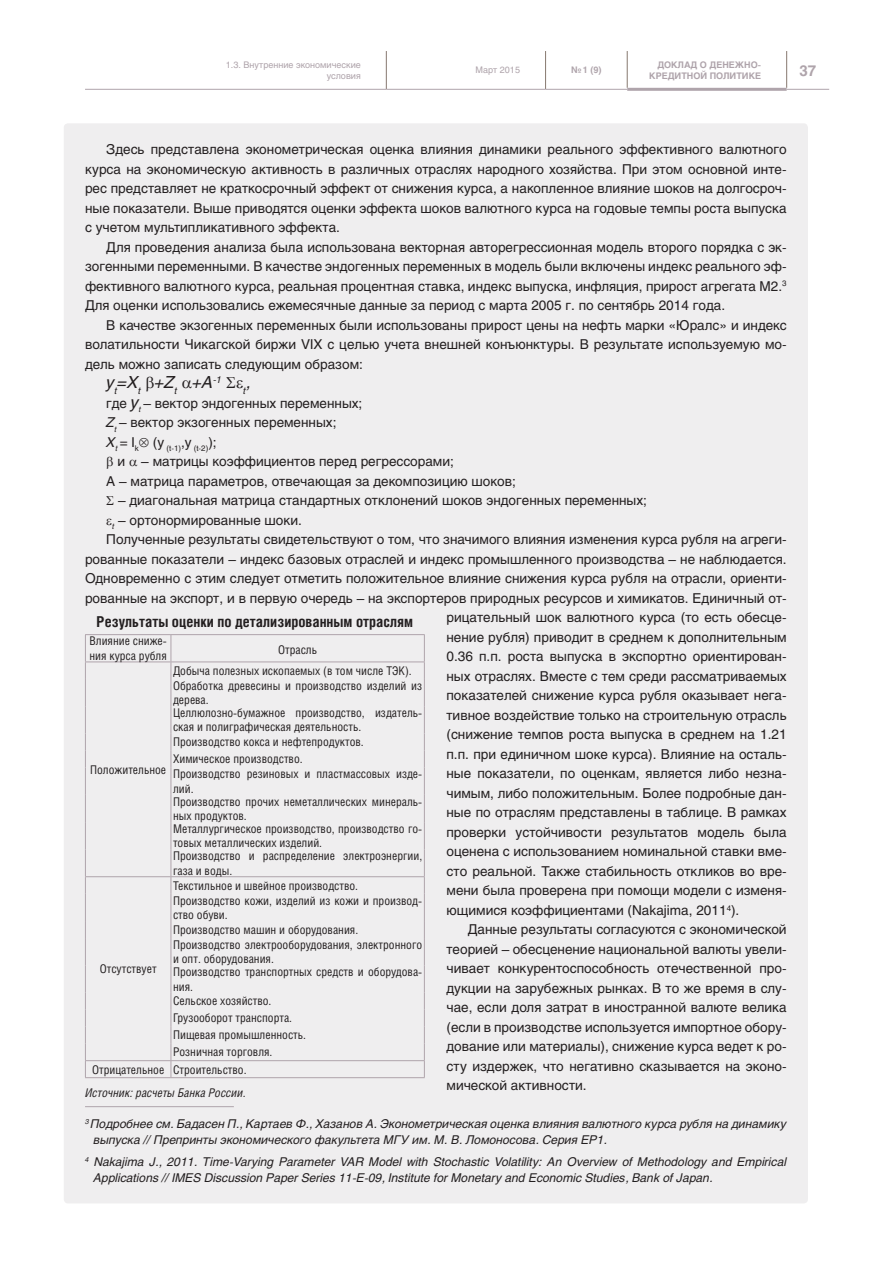
<style>
.page{position:relative;width:893px;height:1263px;background:#fff}
.page>*{position:absolute;margin:0;border:0;box-sizing:border-box;transform-origin:0 0}
.t1{font:italic 16.5px "Helios";color:#231f20}
.t2{font:700 15px "Helios Cond";color:#231f20}
.t3{font:700 15px "Helios";color:#afa4ab}
.t4{font:13.5px/19.5px "Helios";color:#231f20;text-align:justify}
.t5{font:12px/14.7px "Helios Cond";color:#231f20}
.t6{font:italic 12px/16.5px "Helios";color:#231f20}
.t7{font:italic 12px "Helios Cond";color:#231f20}
.t8{font:italic 9.6px "Helios";color:#231f20}
.t9{font:9px/10.5px "Helios";color:#afa4ab;text-align:right}
.t10{font:700 9px/10.5px "Helios";color:#afa4ab;text-align:right}
.t11{font:7.8px "Helios";color:#231f20}
.s1{font-style:italic;font-size:16.5px}
.s2{font-style:italic}
</style>
<div class="page">
<hr style="left:386px;top:51px;width:1px;height:38px;background:#86786f">
<hr style="left:545px;top:51px;width:1px;height:38px;background:#86786f">
<hr style="left:627px;top:51px;width:1px;height:37px;background:#86786f">
<hr style="left:786px;top:51px;width:1px;height:37px;background:#86786f">
<hr style="left:85px;top:89px;width:301px;height:1px;background:#afa4ab">
<hr style="left:386px;top:89px;width:160px;height:1px;background:#afa4ab">
<hr style="left:546px;top:89px;width:81px;height:1px;background:#afa4ab">
<hr style="left:787px;top:89px;width:42px;height:1px;background:#afa4ab">
<hr style="left:627px;top:88px;width:160px;height:3px;background:#afa4ab">
<div style="left:64px;top:123px;width:744px;height:1080px;background:#efeeef;border-radius:4px"></div>
<hr style="left:85px;top:1106px;width:149px;height:1px;background:#afa4ab">
<hr style="left:85px;top:634px;width:86px;height:1px;background:#afa4ab">
<hr style="left:171px;top:634px;width:254px;height:1px;background:#afa4ab">
<hr style="left:85px;top:661px;width:86px;height:1px;background:#afa4ab">
<hr style="left:171px;top:661px;width:254px;height:1px;background:#afa4ab">
<hr style="left:85px;top:876px;width:86px;height:1px;background:#afa4ab">
<hr style="left:171px;top:876px;width:254px;height:1px;background:#afa4ab">
<hr style="left:85px;top:1060px;width:86px;height:1px;background:#afa4ab">
<hr style="left:171px;top:1060px;width:254px;height:1px;background:#afa4ab">
<svg style="left:171px;top:635px;width:1px;height:442px"></svg>
<svg style="left:424px;top:635px;width:1px;height:442px"></svg>
<svg style="left:85px;top:635px;width:1px;height:442px"></svg>
<hr style="left:85px;top:1077px;width:86px;height:1px;background:#afa4ab">
<hr style="left:171px;top:1077px;width:254px;height:1px;background:#afa4ab">
<p class="t9" style="left:226px;top:59px;width:136px">1.3. Внутренние экономические условия</p>
<p class="t9" style="left:475px;top:65px;width:46px">Март 2015</p>
<p class="t10" style="left:571px;top:65px;width:32px">№1 (9)</p>
<p class="t10" style="left:649px;top:60px;width:113px">ДОКЛАД О ДЕНЕЖНО-<br>КРЕДИТНОЙ ПОЛИТИКЕ</p>
<p class="t3" style="left:799px;top:61px;width:18px">37</p>
<p class="t4" style="left:85px;top:139px;width:703px;text-indent:21px">Здесь представлена эконометрическая оценка влияния динамики реального эффективного валютного курса на экономическую активность в различных отраслях народного хозяйства. При этом основной инте&shy;рес представляет не краткосрочный эффект от снижения курса, а накопленное влияние шоков на долгосроч&shy;ные показатели. Выше приводятся оценки эффекта шоков валютного курса на годовые темпы роста выпуска с учетом мультипликативного эффекта.</p>
<p class="t4" style="left:85px;top:237px;width:703px;text-indent:21px">Для проведения анализа была использована векторная авторегрессионная модель второго порядка с эк&shy;зогенными переменными. В качестве эндогенных переменных в модель были включены индекс реального эф&shy;фективного валютного курса, реальная процентная ставка, индекс выпуска, инфляция, прирост агрегата M2.<sup>3<br></sup>Для оценки использовались ежемесячные данные за период с марта 2005 г. по сентябрь 2014 года.</p>
<p class="t4" style="left:85px;top:315px;width:703px;text-indent:21px">В качестве экзогенных переменных были использованы прирост цены на нефть марки «Юралс» и индекс волатильности Чикагской биржи VIX с целью учета внешней конъюнктуры. В результате используемую мо&shy;дель можно записать следующим образом:</p>
<p class="t1" style="left:106px;top:372px;width:117px">y<sub>t</sub>=X<sub>t</sub> +Z<sub>t</sub> +A<sup>-1</sup></p>
<p class="t8" style="left:243px;top:384px;width:9px">t<sup>,</sup></p>
<p class="t4" style="left:106px;top:393px;width:258px">где <span class="s1">y</span><sub>t</sub> – вектор эндогенных переменных;<br><span class="s2">Z</span><sub>t</sub> – вектор экзогенных переменных;</p>
<p class="t11" style="left:106px;top:444px;width:112px"><sup>X</sup><span class="s2">t</span> <sup>=</sup> <sup>I</sup>k⊗ <sup>(y</sup> (t-1)<sup>,y</sup> (t-2)<sup>);</sup></p>
<p class="t4" style="left:106px;top:451px;width:411px;text-indent:11px">и – матрицы коэффициентов перед регрессорами;<br>A – матрица параметров, отвечающая за декомпозицию шоков;</p>
<p class="t4" style="left:118px;top:490px;width:530px">– диагональная матрица стандартных отклонений шоков эндогенных переменных;</p>
<p class="t4" style="left:112px;top:510px;width:191px"><sub>t</sub> – ортонормированные шоки.</p>
<p class="t4" style="left:106px;top:529px;width:682px">Полученные результаты свидетельствуют о том, что значимого влияния изменения курса рубля на агреги-</p>
<p class="t4" style="left:85px;top:549px;width:703px">рованные показатели – индекс базовых отраслей и индекс промышленного производства – не наблюдается.</p>
<p class="t4" style="left:85px;top:568px;width:703px">Одновременно с этим следует отметить положительное влияние снижения курса рубля на отрасли, ориенти-</p>
<p class="t4" style="left:85px;top:588px;width:703px">рованные на экспорт, и в первую очередь – на экспортеров природных ресурсов и химикатов. Единичный от-</p>
<p class="t4" style="left:446px;top:607px;width:342px">рицательный шок валютного курса (то есть обесце-</p>
<p class="t4" style="left:446px;top:627px;width:342px">нение рубля) приводит в среднем к дополнительным</p>
<p class="t4" style="left:446px;top:646px;width:342px">0.36 п.п. роста выпуска в экспортно ориентирован-</p>
<p class="t4" style="left:446px;top:666px;width:342px">ных отраслях. Вместе с тем среди рассматриваемых</p>
<p class="t4" style="left:446px;top:685px;width:342px">показателей снижение курса рубля оказывает нега-</p>
<p class="t4" style="left:446px;top:705px;width:342px">тивное воздействие только на строительную отрасль</p>
<p class="t4" style="left:446px;top:724px;width:342px">(снижение темпов роста выпуска в среднем на 1.21</p>
<p class="t4" style="left:446px;top:744px;width:342px">п.п. при единичном шоке курса). Влияние на осталь-</p>
<p class="t4" style="left:446px;top:763px;width:342px">ные показатели, по оценкам, является либо незна-</p>
<p class="t4" style="left:446px;top:783px;width:342px">чимым, либо положительным. Более подробные дан-</p>
<p class="t4" style="left:446px;top:802px;width:342px">ные по отраслям представлены в таблице. В рамках</p>
<p class="t4" style="left:446px;top:822px;width:342px">проверки устойчивости результатов модель была</p>
<p class="t4" style="left:446px;top:841px;width:342px">оценена с использованием номинальной ставки вме-</p>
<p class="t4" style="left:446px;top:861px;width:342px">сто реальной. Также стабильность откликов во вре-</p>
<p class="t4" style="left:446px;top:880px;width:342px">мени была проверена при помощи модели с изменя-</p>
<p class="t4" style="left:446px;top:900px;width:294px">ющимися коэффициентами (Nakajima, 2011<sup>4</sup>).</p>
<p class="t4" style="left:468px;top:919px;width:320px">Данные результаты согласуются с экономической</p>
<p class="t4" style="left:446px;top:939px;width:342px">теорией – обесценение национальной валюты увели-</p>
<p class="t4" style="left:446px;top:958px;width:342px">чивает конкурентоспособность отечественной про-</p>
<p class="t4" style="left:446px;top:978px;width:342px">дукции на зарубежных рынках. В то же время в слу-</p>
<p class="t4" style="left:446px;top:997px;width:342px">чае, если доля затрат в иностранной валюте велика</p>
<p class="t4" style="left:446px;top:1017px;width:342px">(если в производстве используется импортное обору-</p>
<p class="t4" style="left:446px;top:1036px;width:342px">дование или материалы), снижение курса ведет к ро-</p>
<p class="t4" style="left:446px;top:1056px;width:342px">сту издержек, что негативно сказывается на эконо-</p>
<p class="t4" style="left:446px;top:1075px;width:142px">мической активности.</p>
<p class="t6" style="left:94px;top:1115px;width:695px;text-indent:-8px"><sup>3</sup> Подробнее см. Бадасен П., Картаев Ф., Хазанов А. Эконометрическая оценка влияния валютного курса рубля на динамику выпуска // Препринты экономического факультета МГУ им. М. В. Ломоносова. Серия EP1.</p>
<p class="t6" style="left:94px;top:1153px;width:695px;text-indent:-9px"><sup>4</sup> Nakajima J., 2011. Time-Varying Parameter VAR Model with Stochastic Volatility: An Overview of Methodology and Empirical<br>Applications // IMES Discussion Paper Series 11‑E-09, Institute for Monetary and Economic Studies, Bank of Japan.</p>
<p class="t2" style="left:97px;top:612px;width:318px">Результаты оценки по детализированным отраслям</p>
<p class="t5" style="left:89px;top:634px;width:79px">Влияние сниже&shy;ния курса рубля</p>
<p class="t5" style="left:278px;top:642px;width:41px">Отрасль</p>
<p class="t5" style="left:173px;top:663px;width:251px">Добыча полезных ископаемых (в том числе ТЭК).<br>Обработка древесины и производство изделий из дерева.</p>
<p class="t5" style="left:173px;top:705px;width:251px">Целлюлозно-бумажное производство, издатель&shy;ская и полиграфическая деятельность.<br>Производство кокса и нефтепродуктов.</p>
<p class="t5" style="left:173px;top:752px;width:251px">Химическое производство.<br>Производство резиновых и пластмассовых изде&shy;лий.</p>
<p class="t5" style="left:173px;top:794px;width:251px">Производство прочих неметаллических минераль&shy;ных продуктов.</p>
<p class="t5" style="left:173px;top:821px;width:251px">Металлургическое производство, производство го&shy;товых металлических изделий.</p>
<p class="t5" style="left:173px;top:849px;width:251px">Производство и распределение электроэнергии, газа и воды.</p>
<p class="t5" style="left:90px;top:762px;width:78px">Положительное</p>
<p class="t5" style="left:173px;top:878px;width:251px">Текстильное и швейное производство.<br>Производство кожи, изделий из кожи и производ&shy;ство обуви.<br>Производство машин и оборудования.<br>Производство электрооборудования, электронного и опт. оборудования.</p>
<p class="t5" style="left:173px;top:964px;width:251px">Производство транспортных средств и оборудова&shy;ния.<br>Сельское хозяйство.</p>
<p class="t5" style="left:173px;top:1011px;width:121px">Грузооборот транспорта.</p>
<p class="t5" style="left:173px;top:1028px;width:135px">Пищевая промышленность.</p>
<p class="t5" style="left:173px;top:1045px;width:101px">Розничная торговля.</p>
<p class="t5" style="left:92px;top:1062px;width:156px">Отрицательное Строительство.</p>
<p class="t7" style="left:85px;top:1085px;width:162px">Источник: расчеты Банка России.</p>
<p class="t5" style="left:100px;top:961px;width:58px">Отсутствует</p>
</div>
